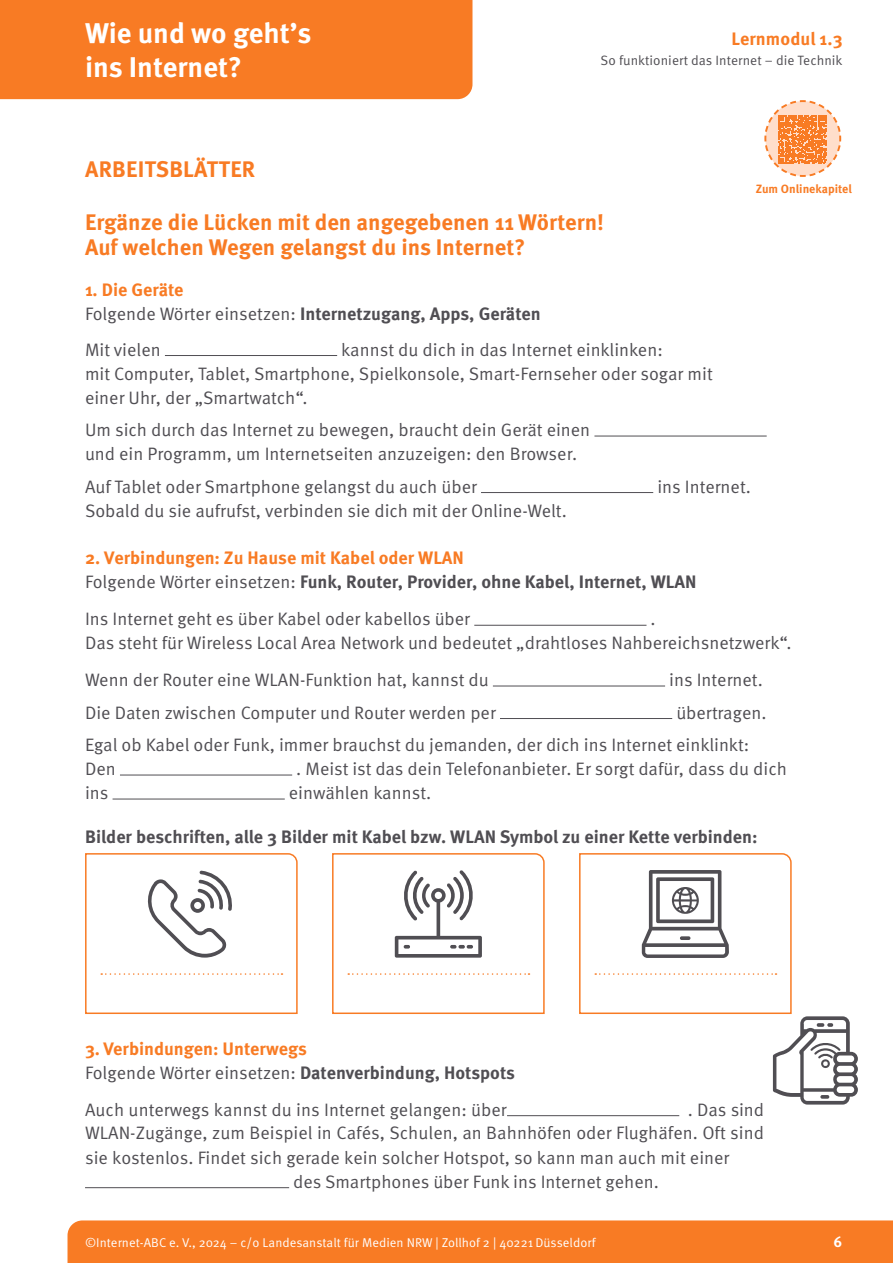
<style>
.page{position:relative;width:893px;height:1263px;background:#fff}
.page>*{position:absolute;margin:0;border:0;box-sizing:border-box;transform-origin:0 0}
.t1{font:700 28.5px/34.2px "Meta Pro";color:#fff}
.t2{font:700 22.5px/25.5px "Meta Pro";color:#f87b24}
.t3{font:18px/24px "Meta Pro Norm";color:#504e53}
.t4{font:700 18px/24px "Meta Pro";color:#504e53}
.t5{font:700 18px "Meta Pro";color:#f87b24}
.t6{font:700 15px "Meta Pro";color:#fff}
.t7{font:13.5px "Meta Pro Norm";letter-spacing:.005em;color:#504e53}
.t8{font:12.75px "Meta Pro Norm";letter-spacing:.005em;color:#fff}
.t9{font:700 12px "Meta Pro";color:#f87b24}
.s1{color:#f87b24}
.s2{font-family:"Meta Pro Norm";font-weight:400}
.s3{font-family:"Meta Pro";font-weight:700}
</style>
<div class="page">
<div style="left:0;top:0;width:472px;height:99px;background:#f87b24"></div>
<div style="left:68px;top:1220px;width:825px;height:43px;background:#f87b24"></div>
<hr style="left:165px;top:355px;width:172px;height:1px;background:#504e53">
<hr style="left:594px;top:436px;width:173px;height:1px;background:#504e53">
<hr style="left:481px;top:492px;width:172px;height:1px;background:#504e53">
<hr style="left:507px;top:1115px;width:172px;height:1px;background:#504e53">
<hr style="left:85px;top:1187px;width:204px;height:1px;background:#504e53">
<hr style="left:474px;top:625px;width:172px;height:1px;background:#504e53">
<hr style="left:493px;top:686px;width:172px;height:1px;background:#504e53">
<hr style="left:500px;top:718px;width:172px;height:1px;background:#504e53">
<hr style="left:120px;top:775px;width:172px;height:1px;background:#504e53">
<hr style="left:113px;top:799px;width:172px;height:1px;background:#504e53">
<svg style="left:332px;top:853px;width:213px;height:161px"></svg>
<svg style="left:85px;top:853px;width:213px;height:161px"></svg>
<svg style="left:579px;top:853px;width:279px;height:251px"></svg>
<svg style="left:764px;top:100px;width:78px;height:77px"></svg>
<h1 class="t1" style="left:85px;top:14px;width:228px">Wie und wo geht’s ins Internet?</h1>
<p class="t2" style="left:85px;top:155px;width:172px">ARBEITSBLÄTTER</p>
<p class="t5" style="left:731px;top:24px;width:113px">Lernmodul 1.3</p>
<p class="t7" style="left:601px;top:50px;width:243px">So funktioniert das Internet – die Technik</p>
<p class="t9" style="left:756px;top:180px;width:98px">Zum Onlinekapitel</p>
<p class="t2" style="left:85px;top:208px;width:520px">Ergänze die Lücken mit den angegebenen 11 Wörtern!<br>Auf welchen Wegen gelangst du ins Internet?</p>
<p class="t4" style="left:85px;top:277px;width:457px"><span class="s1">1. Die Geräte<br></span><span class="s2">Folgende Wörter einsetzen:</span> Internetzugang, Apps, Geräten</p>
<p class="t3" style="left:85px;top:336px;width:77px">Mit vielen</p>
<p class="t3" style="left:85px;top:336px;width:629px;text-indent:256px">kannst du dich in das Internet einklinken:<br>mit Computer, Tablet, Smartphone, Spielkonsole, Smart-Fernseher oder sogar mit einer Uhr, der „Smartwatch“.</p>
<p class="t3" style="left:85px;top:417px;width:507px">Um sich durch das Internet zu bewegen, braucht dein Gerät einen und ein Programm, um Internetseiten anzuzeigen: den Browser.</p>
<p class="t3" style="left:85px;top:473px;width:393px">Auf Tablet oder Smartphone gelangst du auch über</p>
<p class="t3" style="left:657px;top:473px;width:95px">ins Internet.</p>
<p class="t3" style="left:85px;top:497px;width:483px">Sobald du sie aufrufst, verbinden sie dich mit der Online-Welt.</p>
<p class="t4" style="left:85px;top:545px;width:613px"><span class="s1">2. Verbindungen: Zu Hause mit Kabel oder WLAN<br></span><span class="s2">Folgende Wörter einsetzen:</span> Funk, Router, Provider, ohne Kabel, Internet, WLAN</p>
<p class="t3" style="left:85px;top:606px;width:387px">Ins Internet geht es über Kabel oder kabellos über</p>
<p class="t3" style="left:85px;top:606px;width:708px;text-indent:566px">.<br>Das steht für Wireless Local Area Network und bedeutet „drahtloses Nahbereichsnetzwerk“.</p>
<p class="t3" style="left:85px;top:667px;width:405px">Wenn der Router eine WLAN-Funktion hat, kannst du</p>
<p class="t3" style="left:669px;top:667px;width:95px">ins Internet.</p>
<p class="t3" style="left:85px;top:699px;width:412px">Die Daten zwischen Computer und Router werden per</p>
<p class="t3" style="left:85px;top:695px;width:683px;line-height:32.5px;text-indent:591px">übertragen.<br>Egal ob Kabel oder Funk, immer brauchst du jemanden, der dich ins Internet einklinkt:</p>
<p class="t3" style="left:85px;top:756px;width:32px">Den</p>
<p class="t3" style="left:296px;top:756px;width:492px">. Meist ist das dein Telefonanbieter. Er sorgt dafür, dass du dich</p>
<p class="t3" style="left:85px;top:780px;width:25px">ins</p>
<p class="t3" style="left:289px;top:780px;width:144px">einwählen kannst.</p>
<p class="t4" style="left:85px;top:823px;width:674px">Bilder beschriften, alle 3 Bilder mit Kabel bzw. WLAN Symbol zu einer Kette verbinden:</p>
<p class="t5" style="left:85px;top:1035px;width:223px">3. Verbindungen: Unterwegs</p>
<p class="t3" style="left:85px;top:1053px;width:432px;line-height:36.5px">Folgende Wörter einsetzen: <span class="s3">Datenverbindung, Hotspots<br></span>Auch unterwegs kannst du ins Internet gelangen: über</p>
<p class="t3" style="left:688px;top:1096px;width:78px">. Das sind</p>
<p class="t3" style="left:85px;top:1119px;width:680px">WLAN-Zugänge, zum Beispiel in Cafés, Schulen, an Bahnhöfen oder Flughäfen. Oft sind</p>
<p class="t3" style="left:85px;top:1144px;width:646px">sie kostenlos. Findet sich gerade kein solcher Hotspot, so kann man auch mit einer</p>
<p class="t3" style="left:293px;top:1169px;width:367px">des Smartphones über Funk ins Internet gehen.</p>
<p class="t8" style="left:85px;top:1232px;width:512px">©Internet-ABC e. V., 2024 – c/o Landesanstalt für Medien NRW | Zollhof 2 | 40221 Düsseldorf</p>
<p class="t6" style="left:833px;top:1230px;width:10px">6</p>
</div>
